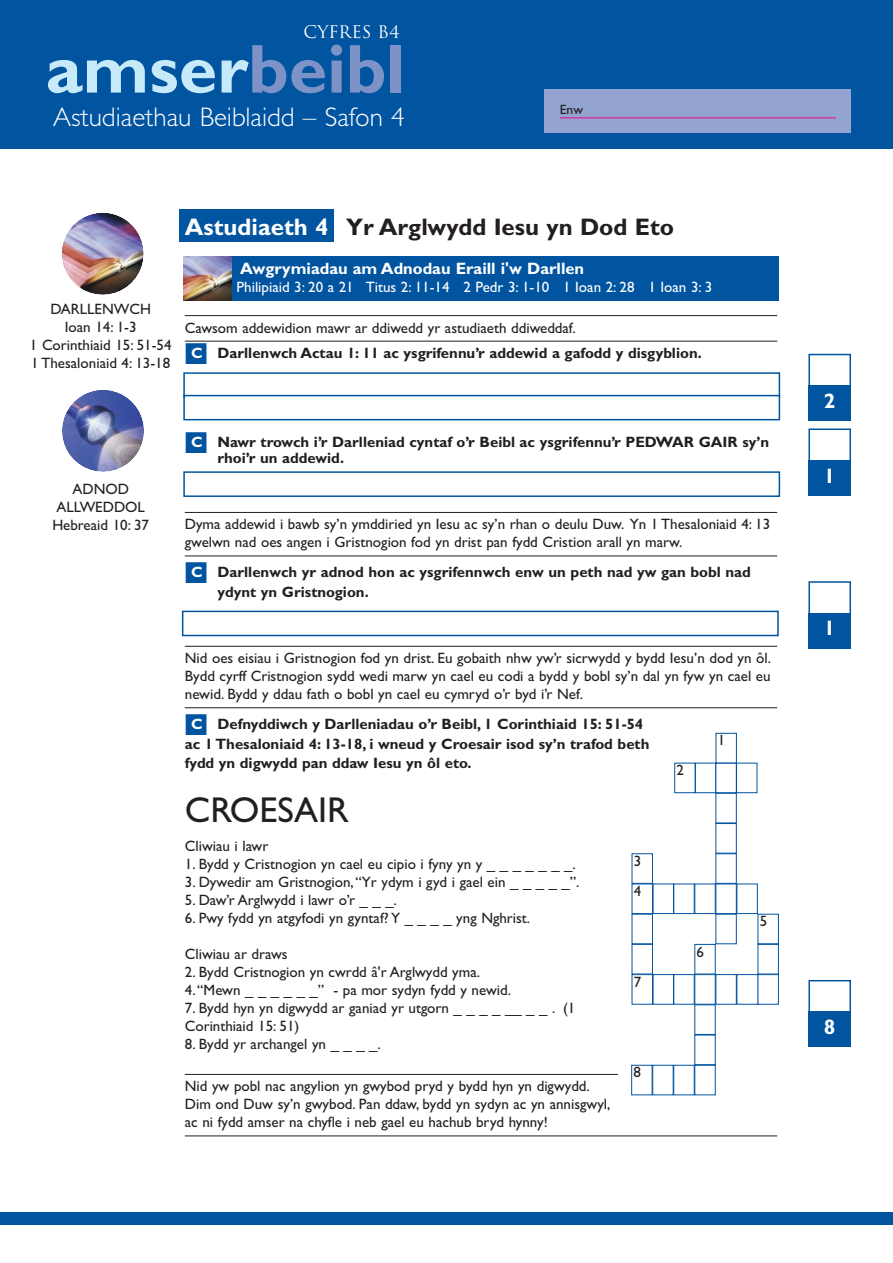
<style>
.page{position:relative;width:893px;height:1263px;background:#fff}
.page>*{position:absolute;margin:0;border:0;box-sizing:border-box;transform-origin:0 0}
.t1{font:700 69.45px "Gill Sans";color:#c6eafa}
.t2{font:36px "Gill Sans";color:#231f20}
.t3{font:300 27px "Gill Sans";color:#fff}
.t4{font:700 24px "Gill Sans";color:#231f20}
.t5{font:700 21px "Gill Sans";color:#fff}
.t6{font:16.95px "Trajan";color:#fff}
.t7{font:700 16.5px "Gill Sans";color:#fff}
.t8{font:15px/18px "Gill Sans";color:#231f20}
.t9{font:700 15px/19.5px "Gill Sans";color:#231f20}
.t10{font:15px "Gill Sans";color:#fff}
.t11{font:13.5px "Gill Sans";color:#231f20}
.s1{color:#7d93c7}
.s2{color:#fff}
.s3{color:#0154a0}
</style>
<div class="page">
<img style="left:62px;top:213px;width:82px;height:82px">
<img style="left:62px;top:390px;width:82px;height:82px">
<div style="left:179px;top:210px;width:155px;height:32px;background:#0154a0"></div>
<hr style="left:185px;top:315px;width:592px;height:1px;background:#231f20">
<hr style="left:185px;top:341px;width:592px;height:1px;background:#231f20">
<hr style="left:185px;top:512px;width:592px;height:1px;background:#231f20">
<hr style="left:185px;top:556px;width:592px;height:1px;background:#231f20">
<hr style="left:185px;top:646px;width:592px;height:1px;background:#231f20">
<hr style="left:185px;top:708px;width:592px;height:1px;background:#231f20">
<hr style="left:185px;top:1074px;width:433px;height:1px;background:#231f20">
<hr style="left:185px;top:1136px;width:592px;height:1px;background:#231f20">
<div style="left:183px;top:257px;width:596px;height:44px;background:#0154a0"></div>
<img style="left:183px;top:257px;width:48px;height:44px">
<div style="left:808px;top:428px;width:43px;height:34px;border:2px solid #0154a0"></div>
<div style="left:808px;top:460px;width:43px;height:36px;background:#0154a0"></div>
<div style="left:808px;top:980px;width:43px;height:34px;border:2px solid #0154a0"></div>
<div style="left:808px;top:1011px;width:43px;height:36px;background:#0154a0"></div>
<div style="left:808px;top:581px;width:43px;height:34px;border:2px solid #0154a0"></div>
<div style="left:808px;top:613px;width:43px;height:36px;background:#0154a0"></div>
<div style="left:808px;top:354px;width:43px;height:34px;border:2px solid #0154a0"></div>
<div style="left:808px;top:385px;width:43px;height:36px;background:#0154a0"></div>
<div style="left:183px;top:372px;width:597px;height:26px;border:2px solid #0154a0"></div>
<div style="left:183px;top:395px;width:597px;height:25px;border:2px solid #0154a0"></div>
<div style="left:183px;top:471px;width:597px;height:26px;border:2px solid #0154a0"></div>
<div style="left:182px;top:611px;width:597px;height:25px;border:2px solid #0154a0"></div>
<div style="left:715px;top:853px;width:21px;height:31px;border:1px solid #0154a0"></div>
<div style="left:632px;top:853px;width:21px;height:31px;border:1px solid #0154a0"></div>
<div style="left:736px;top:884px;width:22px;height:30px;border:1px solid #0154a0"></div>
<div style="left:632px;top:884px;width:21px;height:30px;border:1px solid #0154a0"></div>
<div style="left:758px;top:914px;width:21px;height:30px;border:1px solid #0154a0"></div>
<div style="left:632px;top:914px;width:21px;height:30px;border:1px solid #0154a0"></div>
<div style="left:758px;top:944px;width:21px;height:30px;border:1px solid #0154a0"></div>
<div style="left:632px;top:944px;width:21px;height:30px;border:1px solid #0154a0"></div>
<div style="left:694px;top:974px;width:21px;height:31px;border:1px solid #0154a0"></div>
<div style="left:715px;top:974px;width:21px;height:31px;border:1px solid #0154a0"></div>
<div style="left:736px;top:974px;width:22px;height:31px;border:1px solid #0154a0"></div>
<div style="left:674px;top:763px;width:21px;height:30px;border:1px solid #0154a0"></div>
<div style="left:695px;top:763px;width:21px;height:30px;border:1px solid #0154a0"></div>
<div style="left:736px;top:763px;width:21px;height:30px;border:1px solid #0154a0"></div>
<div style="left:632px;top:974px;width:21px;height:31px;border:1px solid #0154a0"></div>
<div style="left:653px;top:974px;width:21px;height:31px;border:1px solid #0154a0"></div>
<div style="left:694px;top:884px;width:21px;height:30px;border:1px solid #0154a0"></div>
<div style="left:715px;top:884px;width:21px;height:30px;border:1px solid #0154a0"></div>
<div style="left:715px;top:763px;width:21px;height:30px;border:1px solid #0154a0"></div>
<div style="left:716px;top:733px;width:21px;height:30px;border:1px solid #0154a0"></div>
<div style="left:653px;top:884px;width:21px;height:30px;border:1px solid #0154a0"></div>
<div style="left:758px;top:974px;width:21px;height:31px;border:1px solid #0154a0"></div>
<div style="left:631px;top:1065px;width:21px;height:30px;border:1px solid #0154a0"></div>
<div style="left:652px;top:1065px;width:21px;height:30px;border:1px solid #0154a0"></div>
<div style="left:673px;top:1065px;width:21px;height:30px;border:1px solid #0154a0"></div>
<div style="left:694px;top:1065px;width:21px;height:30px;border:1px solid #0154a0"></div>
<div style="left:0;top:1212px;width:892px;height:13px;background:#0154a0"></div>
<div style="left:0;top:0;width:892px;height:149px;background:#0154a0"></div>
<div style="left:545px;top:89px;width:306px;height:44px;background:#93a4d1"></div>
<hr style="left:560px;top:118px;width:276px;height:1px;background:#ed028c">
<p class="t6" style="left:303px;top:22px;width:98px">CYFRes B4</p>
<h1 class="t1" style="left:46px;top:45px;width:360px">amser<span class="s1">beibl</span></h1>
<h3 class="t3" style="left:53px;top:108px;width:353px">Astudiaethau Beiblaidd – Safon 4</h3>
<p class="t11" style="left:560px;top:104px;width:25px">Enw</p>
<h3 class="t4" style="left:185px;top:218px;width:491px"><span class="s2">Astudiaeth 4</span> Yr Arglwydd Iesu yn Dod Eto</h3>
<p class="t8" style="left:30px;top:301px;width:143px;text-align:center">DARLLENWCH<br>Ioan 14: 1-3<br>1 Corinthiaid 15: 51-54<br>1 Thesaloniaid 4: 13-18</p>
<p class="t7" style="left:240px;top:262px;width:346px">Awgrymiadau am Adnodau Eraill i'w Darllen</p>
<p class="t10" style="left:237px;top:281px;width:477px">Philipiaid 3: 20 a 21 Titus 2: 11-14 2 Pedr 3: 1-10 1 Ioan 2: 28 1 Ioan 3: 3</p>
<p class="t8" style="left:185px;top:320px;width:393px">Cawsom addewidion mawr ar ddiwedd yr astudiaeth ddiweddaf.</p>
<p class="t9" style="left:185px;top:345px;width:518px"><span class="s3">■</span><span class="s2">C</span> Darllenwch Actau 1: 11 ac ysgrifennu’r addewid a gafodd y disgyblion.</p>
<p class="t8" style="left:52px;top:481px;width:98px;text-align:center">ADNOD<br>ALLWEDDOL<br>Hebreaid 10: 37</p>
<p class="t9" style="left:217px;top:435px;width:553px;line-height:16.5px;text-indent:-33px"><span class="s3">■</span><span class="s2">C</span> Nawr trowch i’r Darlleniad cyntaf o’r Beibl ac ysgrifennu’r PEDWAR GAIR sy’n rhoi’r un addewid.</p>
<p class="t8" style="left:185px;top:517px;width:587px">Dyma addewid i bawb sy’n ymddiried yn Iesu ac sy’n rhan o deulu Duw. Yn 1 Thesaloniaid 4: 13 gwelwn nad oes angen i Gristnogion fod yn drist pan fydd Cristion arall yn marw.</p>
<p class="t9" style="left:217px;top:564px;width:535px;text-indent:-33px"><span class="s3">■</span><span class="s2">C</span> Darllenwch yr adnod hon ac ysgrifennwch enw un peth nad yw gan bobl nad ydynt yn Gristnogion.</p>
<p class="t8" style="left:185px;top:651px;width:588px;text-align:justify">Nid oes eisiau i Gristnogion fod yn drist. Eu gobaith nhw yw’r sicrwydd y bydd Iesu’n dod yn ôl.<br>Bydd cyrff Cristnogion sydd wedi marw yn cael eu codi a bydd y bobl sy’n dal yn fyw yn cael eu newid. Bydd y ddau fath o bobl yn cael eu cymryd o’r byd i’r Nef.</p>
<p class="t9" style="left:185px;top:716px;width:466px"><span class="s3">■</span><span class="s2">C</span> Defnyddiwch y Darlleniadau o’r Beibl, 1 Corinthiaid 15: 51-54 ac 1 Thesaloniaid 4: 13-18, i wneud y Croesair isod sy’n trafod beth fydd yn digwydd pan ddaw Iesu yn ôl eto.</p>
<h2 class="t2" style="left:185px;top:798px;width:165px">CROESAIR</h2>
<p class="t8" style="left:185px;top:839px;width:85px">Cliwiau i lawr</p>
<p class="t8" style="left:185px;top:857px;width:392px">1. Bydd y Cristnogion yn cael eu cipio i fyny yn y _ _ _ _ _ _ _.</p>
<p class="t8" style="left:185px;top:875px;width:396px">3. Dywedir am Gristnogion, “Yr ydym i gyd i gael ein _ _ _ _ _”.</p>
<p class="t8" style="left:185px;top:893px;width:214px">5. Daw’r Arglwydd i lawr o’r _ _ _.</p>
<p class="t8" style="left:185px;top:911px;width:347px">6. Pwy fydd yn atgyfodi yn gyntaf? Y _ _ _ _ yng Nghrist.</p>
<p class="t8" style="left:185px;top:947px;width:104px">Cliwiau ar draws</p>
<p class="t8" style="left:185px;top:965px;width:297px">2. Bydd Cristnogion yn cwrdd â'r Arglwydd yma.</p>
<p class="t8" style="left:185px;top:983px;width:328px">4. “Mewn _ _ _ _ _ _” - pa mor sydyn fydd y newid.</p>
<p class="t8" style="left:185px;top:1001px;width:392px">7. Bydd hyn yn digwydd ar ganiad yr utgorn _ _ _ _ __ _ _ . (1<br>Corinthiaid 15: 51)</p>
<p class="t8" style="left:185px;top:1037px;width:198px">8. Bydd yr archangel yn _ _ _ _.</p>
<p class="t8" style="left:185px;top:1079px;width:427px">Nid yw pobl nac angylion yn gwybod pryd y bydd hyn yn digwydd.<br>Dim ond Duw sy’n gwybod. Pan ddaw, bydd yn sydyn ac yn annisgwyl, ac ni fydd amser na chyfle i neb gael eu hachub bryd hynny!</p>
<p class="t8" style="left:718px;top:733px;width:9px">1</p>
<p class="t8" style="left:676px;top:763px;width:9px">2</p>
<p class="t8" style="left:634px;top:847px;width:9px;line-height:30.2px">3<br>4</p>
<p class="t8" style="left:760px;top:914px;width:9px">5</p>
<p class="t8" style="left:696px;top:944px;width:9px">6</p>
<p class="t8" style="left:634px;top:974px;width:9px">7</p>
<p class="t8" style="left:633px;top:1065px;width:9px">8</p>
<h3 class="t5" style="left:824px;top:394px;width:13px">2</h3>
<h3 class="t5" style="left:824px;top:468px;width:13px">1</h3>
<h3 class="t5" style="left:824px;top:621px;width:13px">1</h3>
<h3 class="t5" style="left:824px;top:1020px;width:13px">8</h3>
</div>
